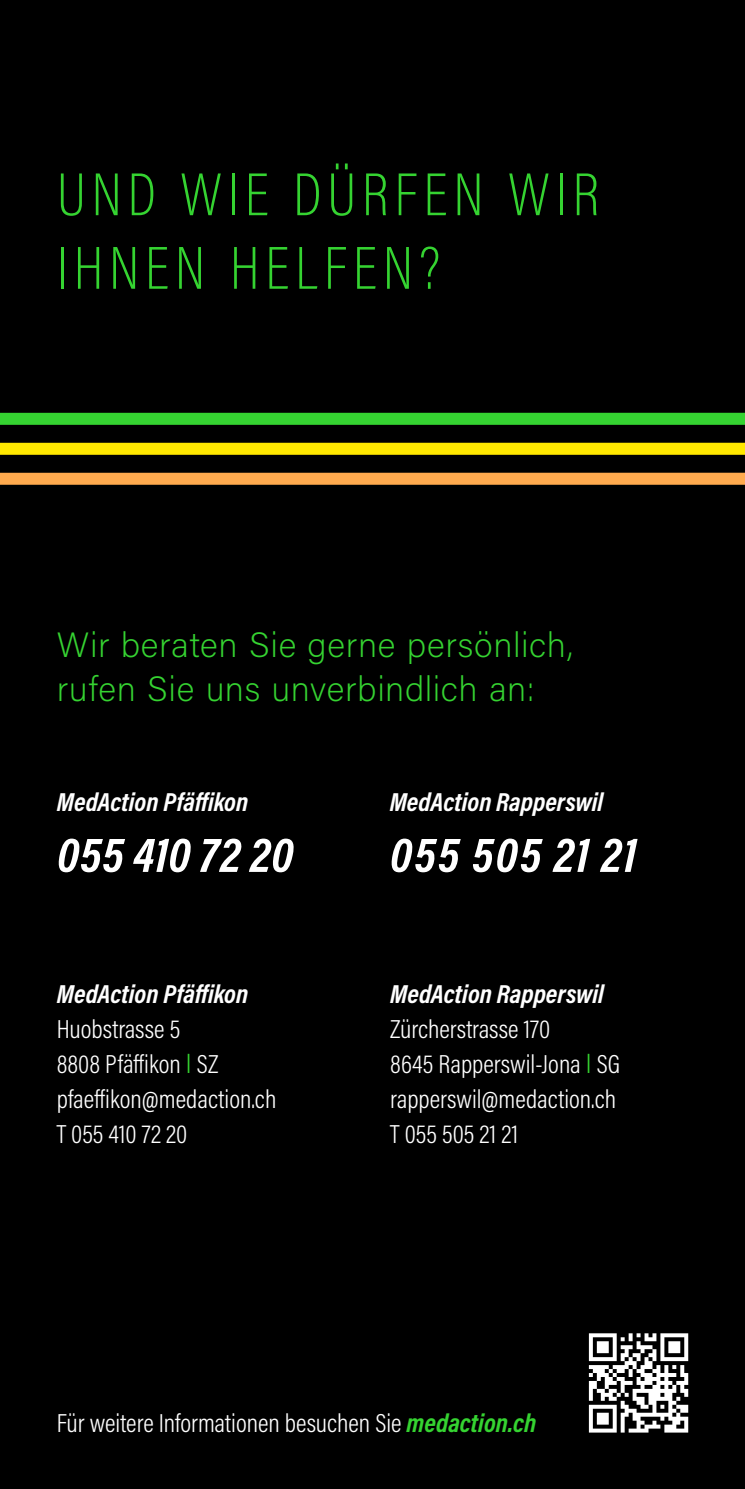
<style>
.page{position:relative;width:745px;height:1489px;background:#fff}
.page>*{position:absolute;margin:0;border:0;box-sizing:border-box;transform-origin:0 0}
.t1{font:200 61.25px/73.5px "Acumin Pro Cond";letter-spacing:.09em;color:#35d331}
.t2{font:italic 700 50px "Acumin Pro Cond";color:#fff}
.t3{font:italic 700 50px "Acumin Pro Cond";letter-spacing:.025em;color:#fff}
.t4{font:200 35px/43.8px "Acumin Pro";letter-spacing:.02em;color:#35d331}
.t5{font:300 26.25px/35px "Acumin Pro Cond";color:#fff}
.t6{font:italic 700 26.25px "Acumin Pro Cond";color:#fff}
.s1{font-family:"Core Sans A35";color:#35d331}
.s2{font-weight:700;font-style:italic;color:#35d331}
</style>
<div class="page">
<div style="left:0;top:0;width:744px;height:1488px;background:#000"></div>
<svg style="left:0;top:412px;width:744px;height:73px"></svg>
<hr style="left:744px;top:676px;width:1px;height:200px;background:#000">
<hr style="left:744px;top:744px;width:1px;height:425px;background:#000">
<svg style="left:588px;top:1333px;width:99px;height:99px"></svg>
<h1 class="t1" style="left:57px;top:156px;width:543px">UND WIE DÜRFEN WIR<br>IHNEN HELFEN?</h1>
<h3 class="t4" style="left:57px;top:622px;width:517px">Wir beraten Sie gerne persönlich, rufen Sie uns unverbindlich an:</h3>
<p class="t6" style="left:57px;top:784px;width:193px">MedAction Pfäffikon</p>
<p class="t6" style="left:389px;top:784px;width:215px">MedAction Rapperswil</p>
<h2 class="t2" style="left:57px;top:821px;width:238px">055 410 72 20</h2>
<h2 class="t3" style="left:389px;top:821px;width:248px">055 505 21 21</h2>
<p class="t6" style="left:57px;top:976px;width:193px">MedAction Pfäffikon</p>
<p class="t5" style="left:57px;top:1011px;width:221px">Huobstrasse 5<br>8808 Pfäffikon <span class="s1">l</span> SZ pfaeffikon@medaction.ch<br>T 055 410 72 20</p>
<p class="t6" style="left:390px;top:976px;width:215px">MedAction Rapperswil</p>
<p class="t5" style="left:390px;top:1011px;width:231px">Zürcherstrasse 170<br>8645 Rapperswil-Jona <span class="s1">l</span> SG rapperswil@medaction.ch<br>T 055 505 21 21</p>
<p class="t5" style="left:57px;top:1405px;width:480px">Für weitere Informationen besuchen Sie <span class="s2">medaction.ch</span></p>
</div>
